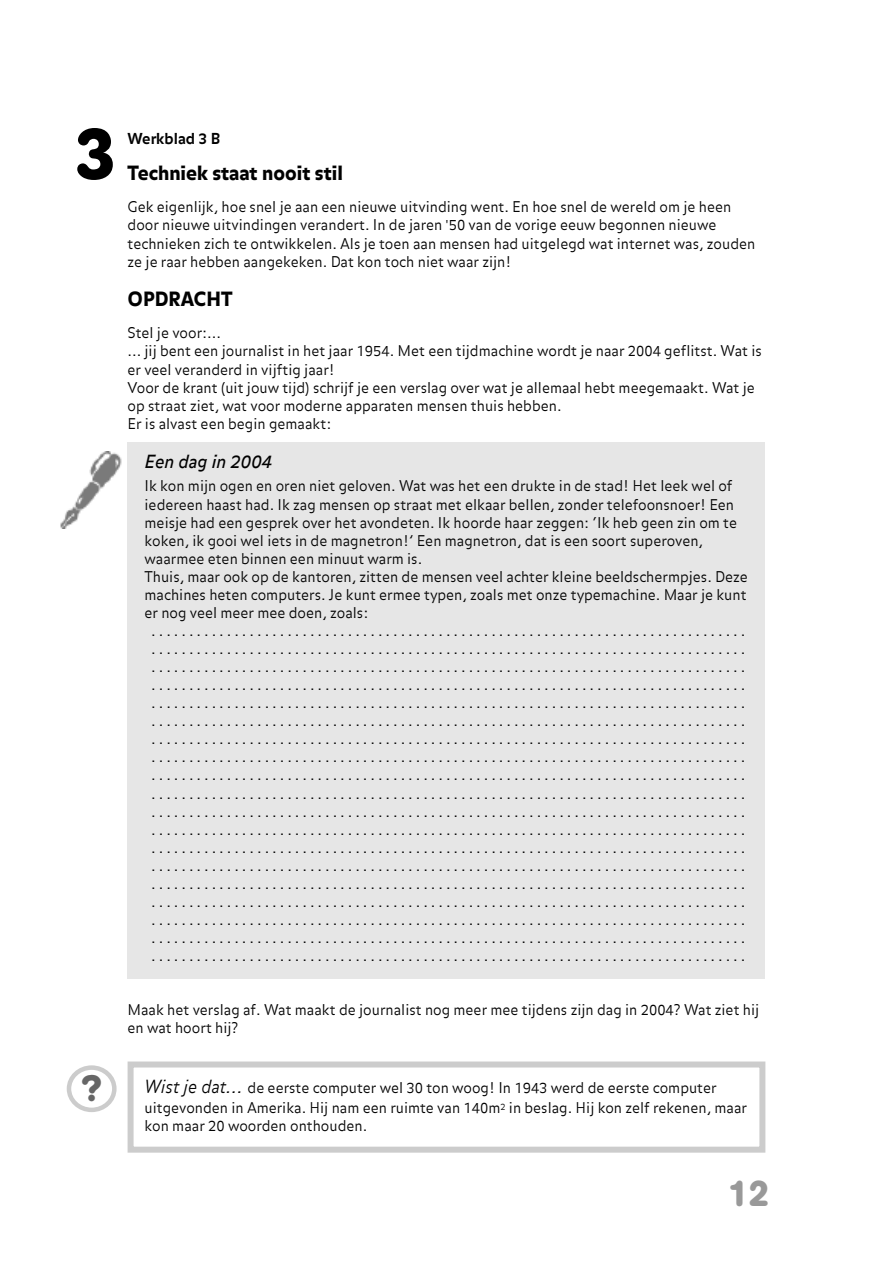
<style>
.page{position:relative;width:893px;height:1263px;background:#fff}
.page>*{position:absolute;margin:0;border:0;box-sizing:border-box;transform-origin:0 0}
.t1{font:700 72px "AG Book Rounded";color:#000}
.t2{font:700 36px "AG Book Rounded";color:#999}
.t3{font:700 36px "AG Book Rounded";color:#666}
.t4{font:900 19.5px "Balance";color:#000}
.t5{font:italic 18px "Balance";color:#000}
.t6{font:700 15px "Balance";color:#000}
.t7{font:300 14.7px/18px "Balance";color:#000}
.s1{font-style:italic;font-size:18px}
</style>
<div class="page">
<img style="left:60px;top:451px;width:68px;height:77px">
<div style="left:128px;top:442px;width:637px;height:537px;background:#e6e6e6"></div>
<div style="left:128px;top:1061px;width:637px;height:92px;border:6px solid #ccc"></div>
<svg style="left:67px;top:1065px;width:50px;height:47px"></svg>
<h1 class="t1" style="left:75px;top:128px;width:44px">3</h1>
<p class="t6" style="left:128px;top:130px;width:94px">Werkblad 3 B</p>
<h3 class="t4" style="left:128px;top:166px;width:217px">Techniek staat nooit stil</h3>
<p class="t7" style="left:128px;top:198px;width:629px">Gek eigenlijk, hoe snel je aan een nieuwe uitvinding went. En hoe snel de wereld om je heen door nieuwe uitvindingen verandert. In de jaren '50 van de vorige eeuw begonnen nieuwe technieken zich te ontwikkelen. Als je toen aan mensen had uitgelegd wat internet was, zouden ze je raar hebben aangekeken. Dat kon toch niet waar zijn!</p>
<h3 class="t4" style="left:128px;top:292px;width:107px">OPDRACHT</h3>
<p class="t7" style="left:128px;top:324px;width:636px">Stel je voor:...<br>... jij bent een journalist in het jaar 1954. Met een tijdmachine wordt je naar 2004 geflitst. Wat is er veel veranderd in vijftig jaar!<br>Voor de krant (uit jouw tijd) schrijf je een verslag over wat je allemaal hebt meegemaakt. Wat je op straat ziet, wat voor moderne apparaten mensen thuis hebben.<br>Er is alvast een begin gemaakt:</p>
<p class="t5" style="left:145px;top:451px;width:129px">Een dag in 2004</p>
<p class="t7" style="left:145px;top:477px;width:589px">Ik kon mijn ogen en oren niet geloven. Wat was het een drukte in de stad! Het leek wel of</p>
<p class="t7" style="left:145px;top:495px;width:591px">iedereen haast had. Ik zag mensen op straat met elkaar bellen, zonder telefoonsnoer! Een</p>
<p class="t7" style="left:145px;top:513px;width:594px">meisje had een gesprek over het avondeten. Ik hoorde haar zeggen: ‘Ik heb geen zin om te</p>
<p class="t7" style="left:145px;top:531px;width:560px">koken, ik gooi wel iets in de magnetron!’ Een magnetron, dat is een soort superoven,</p>
<p class="t7" style="left:145px;top:550px;width:279px">waarmee eten binnen een minuut warm is.</p>
<p class="t7" style="left:145px;top:568px;width:605px">Thuis, maar ook op de kantoren, zitten de mensen veel achter kleine beeldschermpjes. Deze</p>
<p class="t7" style="left:145px;top:586px;width:603px">machines heten computers. Je kunt ermee typen, zoals met onze typemachine. Maar je kunt</p>
<p class="t7" style="left:145px;top:604px;width:225px">er nog veel meer mee doen, zoals:</p>
<p class="t7" style="left:151px;top:622px;width:596px">. . . . . . . . . . . . . . . . . . . . . . . . . . . . . . . . . . . . . . . . . . . . . . . . . . . . . . . . . . . . . . . . . . . . . . . . . . . . . . .</p>
<p class="t7" style="left:151px;top:640px;width:596px">. . . . . . . . . . . . . . . . . . . . . . . . . . . . . . . . . . . . . . . . . . . . . . . . . . . . . . . . . . . . . . . . . . . . . . . . . . . . . . .</p>
<p class="t7" style="left:151px;top:658px;width:596px">. . . . . . . . . . . . . . . . . . . . . . . . . . . . . . . . . . . . . . . . . . . . . . . . . . . . . . . . . . . . . . . . . . . . . . . . . . . . . . .</p>
<p class="t7" style="left:151px;top:676px;width:596px">. . . . . . . . . . . . . . . . . . . . . . . . . . . . . . . . . . . . . . . . . . . . . . . . . . . . . . . . . . . . . . . . . . . . . . . . . . . . . . .</p>
<p class="t7" style="left:151px;top:694px;width:596px">. . . . . . . . . . . . . . . . . . . . . . . . . . . . . . . . . . . . . . . . . . . . . . . . . . . . . . . . . . . . . . . . . . . . . . . . . . . . . . .</p>
<p class="t7" style="left:151px;top:712px;width:596px">. . . . . . . . . . . . . . . . . . . . . . . . . . . . . . . . . . . . . . . . . . . . . . . . . . . . . . . . . . . . . . . . . . . . . . . . . . . . . . .</p>
<p class="t7" style="left:151px;top:730px;width:596px">. . . . . . . . . . . . . . . . . . . . . . . . . . . . . . . . . . . . . . . . . . . . . . . . . . . . . . . . . . . . . . . . . . . . . . . . . . . . . . .</p>
<p class="t7" style="left:151px;top:748px;width:596px">. . . . . . . . . . . . . . . . . . . . . . . . . . . . . . . . . . . . . . . . . . . . . . . . . . . . . . . . . . . . . . . . . . . . . . . . . . . . . . .</p>
<p class="t7" style="left:151px;top:766px;width:596px">. . . . . . . . . . . . . . . . . . . . . . . . . . . . . . . . . . . . . . . . . . . . . . . . . . . . . . . . . . . . . . . . . . . . . . . . . . . . . . .</p>
<p class="t7" style="left:151px;top:784px;width:596px">. . . . . . . . . . . . . . . . . . . . . . . . . . . . . . . . . . . . . . . . . . . . . . . . . . . . . . . . . . . . . . . . . . . . . . . . . . . . . . .</p>
<p class="t7" style="left:151px;top:802px;width:596px">. . . . . . . . . . . . . . . . . . . . . . . . . . . . . . . . . . . . . . . . . . . . . . . . . . . . . . . . . . . . . . . . . . . . . . . . . . . . . . .</p>
<p class="t7" style="left:151px;top:820px;width:596px">. . . . . . . . . . . . . . . . . . . . . . . . . . . . . . . . . . . . . . . . . . . . . . . . . . . . . . . . . . . . . . . . . . . . . . . . . . . . . . .</p>
<p class="t7" style="left:151px;top:839px;width:596px">. . . . . . . . . . . . . . . . . . . . . . . . . . . . . . . . . . . . . . . . . . . . . . . . . . . . . . . . . . . . . . . . . . . . . . . . . . . . . . .</p>
<p class="t7" style="left:151px;top:857px;width:596px">. . . . . . . . . . . . . . . . . . . . . . . . . . . . . . . . . . . . . . . . . . . . . . . . . . . . . . . . . . . . . . . . . . . . . . . . . . . . . . .</p>
<p class="t7" style="left:151px;top:875px;width:596px">. . . . . . . . . . . . . . . . . . . . . . . . . . . . . . . . . . . . . . . . . . . . . . . . . . . . . . . . . . . . . . . . . . . . . . . . . . . . . . .</p>
<p class="t7" style="left:151px;top:893px;width:596px">. . . . . . . . . . . . . . . . . . . . . . . . . . . . . . . . . . . . . . . . . . . . . . . . . . . . . . . . . . . . . . . . . . . . . . . . . . . . . . .</p>
<p class="t7" style="left:151px;top:911px;width:596px">. . . . . . . . . . . . . . . . . . . . . . . . . . . . . . . . . . . . . . . . . . . . . . . . . . . . . . . . . . . . . . . . . . . . . . . . . . . . . . .</p>
<p class="t7" style="left:151px;top:929px;width:596px">. . . . . . . . . . . . . . . . . . . . . . . . . . . . . . . . . . . . . . . . . . . . . . . . . . . . . . . . . . . . . . . . . . . . . . . . . . . . . . .</p>
<p class="t7" style="left:151px;top:947px;width:596px">. . . . . . . . . . . . . . . . . . . . . . . . . . . . . . . . . . . . . . . . . . . . . . . . . . . . . . . . . . . . . . . . . . . . . . . . . . . . . . .</p>
<h2 class="t3" style="left:81px;top:1076px;width:22px">?</h2>
<p class="t7" style="left:128px;top:1001px;width:633px">Maak het verslag af. Wat maakt de journalist nog meer mee tijdens zijn dag in 2004? Wat ziet hij en wat hoort hij?</p>
<p class="t7" style="left:145px;top:1078px;width:604px;line-height:20.1px"><span class="s1">Wist je dat...</span> de eerste computer wel 30 ton woog! In 1943 werd de eerste computer uitgevonden in Amerika. Hij nam een ruimte van 140m<sup>2</sup> in beslag. Hij kon zelf rekenen, maar</p>
<p class="t7" style="left:145px;top:1117px;width:224px">kon maar 20 woorden onthouden.</p>
<h2 class="t2" style="left:727px;top:1180px;width:44px">12</h2>
</div>
